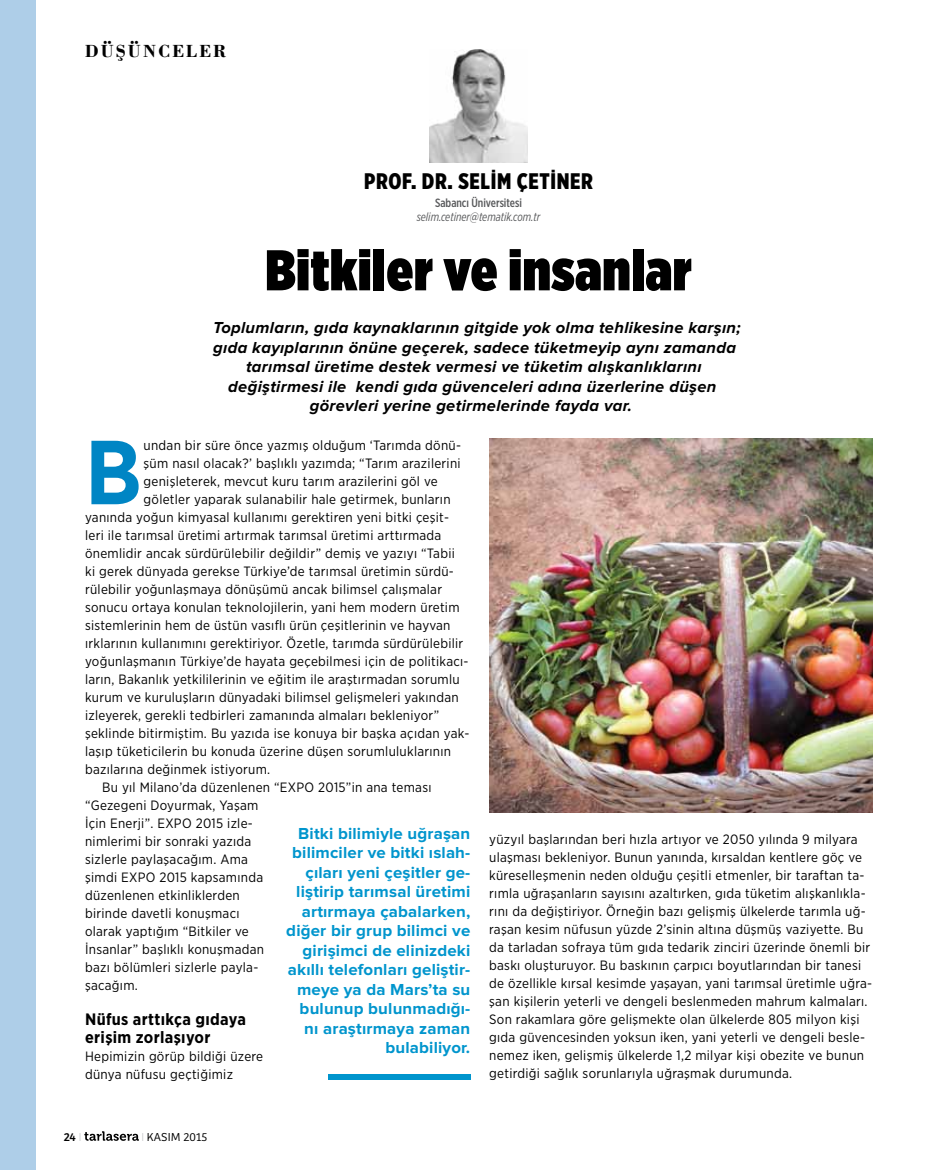
<style>
.page{position:relative;width:936px;height:1170px;background:#fff}
.page>*{position:absolute;margin:0;border:0;box-sizing:border-box;transform-origin:0 0}
.t1{font:700 90.6px "Gotham Narrow";color:#0085c4}
.t2{font:900 57.3px "Gotham X Narrow";letter-spacing:.01em;color:#000}
.t3{font:900 22.5px "Gotham X Narrow";letter-spacing:.03em;color:#000}
.t4{font:18.15px "Bodoni Bold Tr";letter-spacing:.11em;color:#000}
.t5{font:italic 700 16.5px "Proxima Nova";letter-spacing:.02em;color:#000}
.t6{font:700 16.5px/19.5px "Proxima Nova";letter-spacing:.01em;color:#0095cd;text-align:right}
.t7{font:700 16.5px/18px "Gotham Narrow";letter-spacing:.02em;color:#000}
.t8{font:13.5px/18px "Gotham Narrow";letter-spacing:.02em;color:#000}
.t9{font:italic 12px "Gotham X Narrow";color:#58595b}
.t10{font:500 12px "Gotham X Narrow";color:#58595b}
.t11{font:300 12px "Bree";letter-spacing:.01em;color:#000}
.t12{font:12px "Bree";color:#000}
.s1{font-weight:100;color:#bcbec0}
.s2{font-style:inherit}
</style>
<div class="page">
<div style="left:0;top:0;width:36px;height:1169px;background:#aecee8"></div>
<svg style="left:84px;top:1131px;width:55px;height:9px"></svg>
<img style="left:430px;top:49px;width:97px;height:114px">
<div style="left:328px;top:1074px;width:142px;height:6px;background:#0095cd"></div>
<img style="left:489px;top:438px;width:383px;height:374px">
<h3 class="t4" style="left:85px;top:39px;width:143px">DÜŞÜNCELER</h3>
<h3 class="t3" style="left:364px;top:167px;width:230px">PROF. DR. SELIM ÇETINER</h3>
<p class="t10" style="left:435px;top:195px;width:88px">Sabancı Üniversitesi</p>
<p class="t9" style="left:417px;top:209px;width:125px">selim.cetiner@tematik.com.tr</p>
<h2 class="t2" style="left:265px;top:234px;width:427px">Bitkiler ve insanlar</h2>
<p class="t5" style="left:213px;top:320px;width:529px">Toplumların, gıda kaynaklarının gitgide yok olma tehlikesine karşın;</p>
<p class="t5" style="left:213px;top:340px;width:524px">gıda kayıplarının önüne geçerek, sadece tüketmeyip aynı zamanda</p>
<p class="t5" style="left:246px;top:359px;width:457px">tarımsal üretime destek vermesi ve tüketim alışkanlıklarını</p>
<p class="t5" style="left:228px;top:379px;width:489px">değiştirmesi ile kendi gıda güvenceleri adına üzerlerine düşen</p>
<p class="t5" style="left:310px;top:398px;width:324px">görevleri yerine getirmelerinde fayda var.</p>
<h1 class="t1" style="left:85px;top:414px;width:58px">B</h1>
<p class="t8" style="left:144px;top:436px;width:319px">undan bir süre önce yazmış olduğum ‘Tarımda dönü-</p>
<p class="t8" style="left:144px;top:454px;width:318px">şüm nasıl olacak?’ başlıklı yazımda; “Tarım arazilerini</p>
<p class="t8" style="left:144px;top:472px;width:296px">genişleterek, mevcut kuru tarım arazilerini göl ve</p>
<p class="t8" style="left:144px;top:490px;width:308px">göletler yaparak sulanabilir hale getirmek, bunların</p>
<p class="t8" style="left:85px;top:508px;width:365px">yanında yoğun kimyasal kullanımı gerektiren yeni bitki çeşit-</p>
<p class="t8" style="left:85px;top:526px;width:358px">leri ile tarımsal üretimi artırmak tarımsal üretimi arttırmada</p>
<p class="t8" style="left:85px;top:544px;width:371px">önemlidir ancak sürdürülebilir değildir” demiş ve yazıyı “Tabii</p>
<p class="t8" style="left:85px;top:562px;width:370px">ki gerek dünyada gerekse Türkiye’de tarımsal üretimin sürdü-</p>
<p class="t8" style="left:85px;top:580px;width:358px">rülebilir yoğunlaşmaya dönüşümü ancak bilimsel çalışmalar</p>
<p class="t8" style="left:85px;top:598px;width:376px">sonucu ortaya konulan teknolojilerin, yani hem modern üretim</p>
<p class="t8" style="left:85px;top:616px;width:367px">sistemlerinin hem de üstün vasıflı ürün çeşitlerinin ve hayvan</p>
<p class="t8" style="left:85px;top:634px;width:379px">ırklarının kullanımını gerektiriyor. Özetle, tarımda sürdürülebilir</p>
<p class="t8" style="left:85px;top:652px;width:385px">yoğunlaşmanın Türkiye’de hayata geçebilmesi için de politikacı-</p>
<p class="t8" style="left:85px;top:670px;width:376px">ların, Bakanlık yetkililerinin ve eğitim ile araştırmadan sorumlu</p>
<p class="t8" style="left:85px;top:688px;width:375px">kurum ve kuruluşların dünyadaki bilimsel gelişmeleri yakından</p>
<p class="t8" style="left:85px;top:706px;width:355px">izleyerek, gerekli tedbirleri zamanında almaları bekleniyor”</p>
<p class="t8" style="left:85px;top:724px;width:386px">şeklinde bitirmiştim. Bu yazıda ise konuya bir başka açıdan yak-</p>
<p class="t8" style="left:85px;top:742px;width:367px">laşıp tüketicilerin bu konuda üzerine düşen sorumluluklarının</p>
<p class="t8" style="left:85px;top:760px;width:187px">bazılarına değinmek istiyorum.</p>
<p class="t8" style="left:102px;top:778px;width:331px">Bu yıl Milano’da düzenlenen “EXPO 2015”in ana teması</p>
<p class="t8" style="left:85px;top:796px;width:175px">“Gezegeni Doyurmak, Yaşam</p>
<p class="t8" style="left:85px;top:814px;width:169px">İçin Enerji”. EXPO 2015 izle-</p>
<p class="t8" style="left:85px;top:832px;width:168px">nimlerimi bir sonraki yazıda</p>
<p class="t8" style="left:85px;top:850px;width:164px">sizlerle paylaşacağım. Ama</p>
<p class="t8" style="left:85px;top:868px;width:179px">şimdi EXPO 2015 kapsamında</p>
<p class="t8" style="left:85px;top:886px;width:156px">düzenlenen etkinliklerden</p>
<p class="t8" style="left:85px;top:904px;width:156px">birinde davetli konuşmacı</p>
<p class="t8" style="left:85px;top:922px;width:165px">olarak yaptığım “Bitkiler ve</p>
<p class="t8" style="left:85px;top:940px;width:180px">İnsanlar” başlıklı konuşmadan</p>
<p class="t8" style="left:85px;top:958px;width:175px">bazı bölümleri sizlerle payla-</p>
<p class="t8" style="left:85px;top:976px;width:54px">şacağım.</p>
<p class="t7" style="left:85px;top:1010px;width:162px">Nüfus arttıkça gıdaya erişim zorlaşıyor</p>
<p class="t8" style="left:85px;top:1046px;width:179px">Hepimizin görüp bildiği üzere dünya nüfusu geçtiğimiz</p>
<p class="t6" style="left:286px;top:824px;width:185px">Bitki bilimiyle uğraşan bilimciler ve bitki ıslah&shy;çıları yeni çeşitler ge&shy;liştirip tarımsal üretimi artırmaya çabalarken, diğer bir grup bilimci ve girişimci de elinizdeki akıllı telefonları geliştir&shy;meye ya da Mars’ta su bulunup bulunmadığı&shy;nı araştırmaya zaman bulabiliyor.</p>
<p class="t8" style="left:489px;top:829px;width:384px">yüzyıl başlarından beri hızla artıyor ve 2050 yılında 9 milyara ulaşması bekleniyor. Bunun yanında, kırsaldan kentlere göç ve küreselleşmenin neden olduğu çeşitli etmenler, bir taraftan ta&shy;rımla uğraşanların sayısını azaltırken, gıda tüketim alışkanlıkla&shy;rını da değiştiriyor. Örneğin bazı gelişmiş ülkelerde tarımla uğ&shy;raşan kesim nüfusun yüzde 2’sinin altına düşmüş vaziyette. Bu da tarladan sofraya tüm gıda tedarik zinciri üzerinde önemli bir baskı oluşturuyor. Bu baskının çarpıcı boyutlarından bir tanesi de özellikle kırsal kesimde yaşayan, yani tarımsal üretimle uğra&shy;şan kişilerin yeterli ve dengeli beslenmeden mahrum kalmaları.<br>Son rakamlara göre gelişmekte olan ülkelerde 805 milyon kişi gıda güvencesinden yoksun iken, yani yeterli ve dengeli besle&shy;nemez iken, gelişmiş ülkelerde 1,2 milyar kişi obezite ve bunun getirdiği sağlık sorunlarıyla uğraşmak durumunda.</p>
<p class="t12" style="left:64px;top:1129px;width:19px">24 <span class="s1">I</span></p>
<p class="t11" style="left:141px;top:1129px;width:67px"><span class="s1">I</span> KASIM <span class="s2">2015</span></p>
</div>
